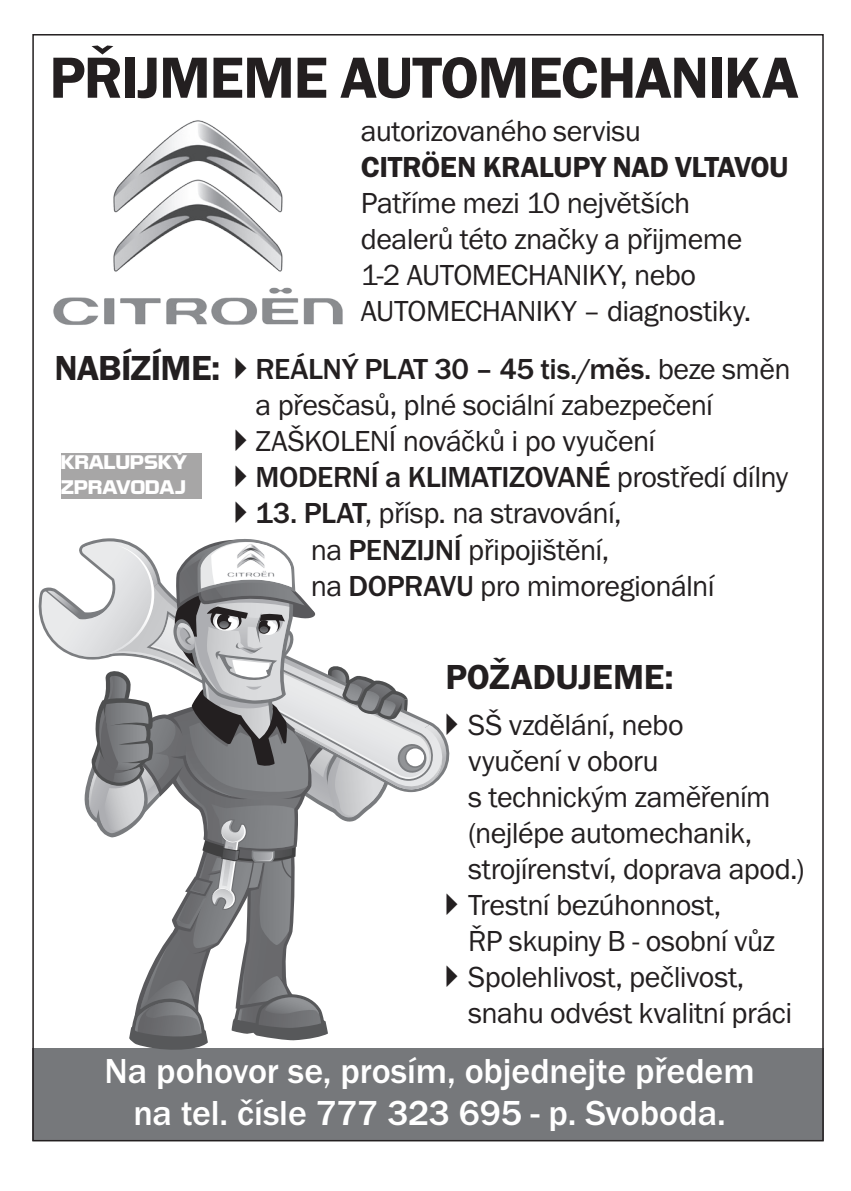
<style>
.page{position:relative;width:851px;height:1191px;background:#fff}
.page>*{position:absolute;margin:0;border:0;box-sizing:border-box;transform-origin:0 0}
.t1{font:60px "Franklin Got Itc TOT Dem";letter-spacing:-.02em;color:#231f20}
.t2{font:500 36px/42px "Franklin Got Itc TOT";letter-spacing:-.005em;color:#fff;text-align:center}
.t3{font:36px "Franklin Got Itc TOT Dem";letter-spacing:-.01em;color:#231f20}
.t4{font:30px/36px "Franklin Got Itc TOT Boo";letter-spacing:-.02em;color:#231f20}
.t5{font:500 30px "Franklin Got Itc TOT";letter-spacing:-.015em;color:#231f20}
.t6{font:30px "Franklin Got Itc TOT Dem";letter-spacing:-.01em;color:#231f20}
.t7{font:20.7px/24.9px "Nissan DCE";color:#fff}
.s1{font-family:"Franklin Got Itc TOT Boo";font-weight:400}
.s2{font-family:"Franklin Got Itc TOT";font-weight:500}
</style>
<div class="page">
<div style="left:32px;top:1048px;width:791px;height:92px;background:#76787b"></div>
<img style="left:53px;top:120px;width:290px;height:205px">
<div style="left:61px;top:454px;width:140px;height:45px;background:#a7a6a6"></div>
<svg style="left:39px;top:538px;width:411px;height:511px"></svg>
<h1 class="t1" style="left:49px;top:44px;width:750px">PŘIJMEME AUTOMECHANIKA</h1>
<p class="t3" style="left:54px;top:348px;width:167px">NABÍZÍME:</p>
<p class="t7" style="left:61px;top:450px;width:128px">KRALUPSKÝ<br>ZPRAVODAJ</p>
<p class="t4" style="left:361px;top:113px;width:281px">autorizovaného servisu</p>
<p class="t6" style="left:361px;top:150px;width:429px">CITRÖEN KRALUPY NAD VLTAVOU</p>
<p class="t4" style="left:361px;top:185px;width:392px">Patříme mezi 10 největších dealerů této značky a přijmeme<br>1-2 AUTOMECHANIKY, nebo<br>AUTOMECHANIKY – diagnostiky.</p>
<p class="t5" style="left:255px;top:353px;width:536px">REÁLNÝ PLAT 30 – 45 tis./měs. <span class="s1">beze směn</span></p>
<p class="t4" style="left:255px;top:388px;width:459px">a přesčasů, plné sociální zabezpečení<br>ZAŠKOLENÍ nováčků i po vyučení</p>
<p class="t5" style="left:255px;top:461px;width:534px">MODERNÍ a KLIMATIZOVANÉ <span class="s1">prostředí dílny</span></p>
<p class="t4" style="left:311px;top:496px;width:405px;text-indent:-55px"><span class="s2">13. PLAT</span>, přísp. na stravování,<br>na <span class="s2">PENZIJNÍ</span> připojištění,<br>na <span class="s2">DOPRAVU</span> pro mimoregionální</p>
<p class="t3" style="left:445px;top:657px;width:230px">POŽADUJEME:</p>
<p class="t4" style="left:468px;top:707px;width:338px">SŠ vzdělání, nebo<br>vyučení v oboru<br>s technickým zaměřením (nejlépe automechanik, strojírenství, doprava apod.)<br>Trestní bezúhonnost,<br>ŘP skupiny B - osobní vůz<br>Spolehlivost, pečlivost, snahu odvést kvalitní práci</p>
<p class="t2" style="left:104px;top:1050px;width:651px">Na pohovor se, prosím, objednejte předem na tel. čísle 777 323 695 - p. Svoboda.</p>
</div>
